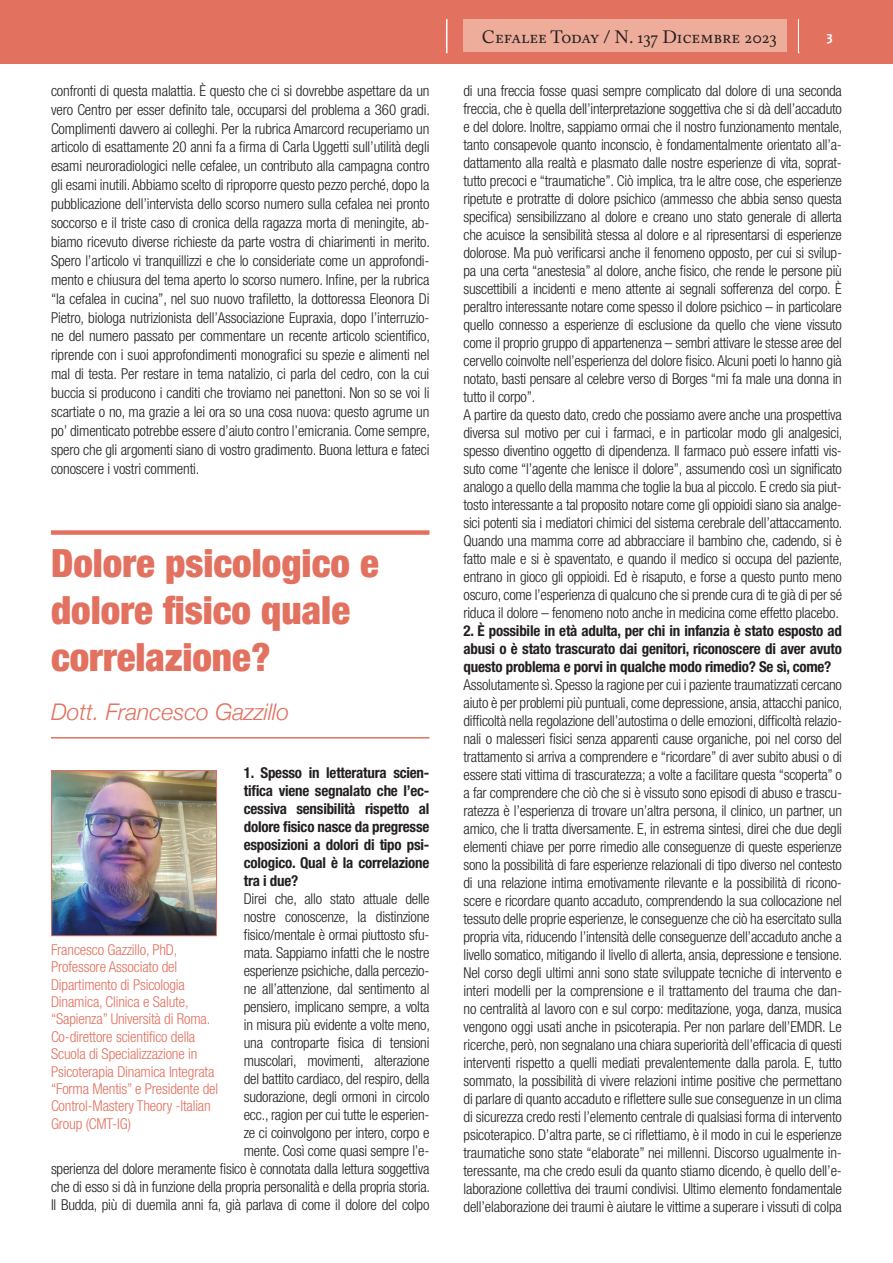
<style>
.page{position:relative;width:893px;height:1263px;background:#fff}
.page>*{position:absolute;margin:0;border:0;box-sizing:border-box;transform-origin:0 0}
.t1{font:900 condensed 39px/46.8px "Helvetica Neue LT Std";color:#e27160}
.t2{font:italic 300 22.95px "Helvetica Neue";color:#e27160}
.t3{font:18px "Mattioli 1885 Regular SC";color:#231f20}
.t4{font:300 condensed 15px/18px "Helvetica Neue LT Std";letter-spacing:-.015em;color:#231f20;text-align:justify}
.t5{font:700 condensed 15px/18px "Helvetica Neue LT Std";letter-spacing:-.015em;color:#231f20;text-align:justify}
.t6{font:300 condensed 15px/17.4px "Helvetica Neue LT Std";letter-spacing:-.01em;color:#e27160}
.t7{font:15px "Csuni 1885 Bold SC";color:#fff}
</style>
<div class="page">
<div style="left:0;top:0;width:893px;height:64px;background:#e27160"></div>
<hr style="left:446px;top:19px;width:1px;height:34px;background:#fff">
<hr style="left:798px;top:19px;width:1px;height:34px;background:#fff">
<div style="left:463px;top:20px;width:324px;height:32px;background:#eead9b"></div>
<div style="left:51px;top:530px;width:378px;height:5px;background:#e27160"></div>
<hr style="left:51px;top:737px;width:378px;height:1px;background:#e27160">
<img style="left:53px;top:772px;width:162px;height:162px">
<div style="left:51px;top:770px;width:166px;height:166px;border:1px solid #e27160"></div>
<p class="t4" style="left:51px;top:81px;width:380px;line-height:18.9px">confronti di questa malattia. È questo che ci si dovrebbe aspettare da un vero Centro per esser definito tale, occuparsi del problema a 360 gradi.<br>Complimenti davvero ai colleghi. Per la rubrica Amarcord recuperiamo un articolo di esattamente 20 anni fa a firma di Carla Uggetti sull’utilità degli esami neuroradiologici nelle cefalee, un contributo alla campagna contro gli esami inutili. Abbiamo scelto di riproporre questo pezzo perché, dopo la pubblicazione dell’intervista dello scorso numero sulla cefalea nei pronto soccorso e il triste caso di cronica della ragazza morta di meningite, ab&shy;biamo ricevuto diverse richieste da parte vostra di chiarimenti in merito.<br>Spero l’articolo vi tranquillizzi e che lo consideriate come un approfondi&shy;mento e chiusura del tema aperto lo scorso numero. Infine, per la rubrica “la cefalea in cucina”, nel suo nuovo trafiletto, la dottoressa Eleonora Di Pietro, biologa nutrizionista dell’Associazione Eupraxia, dopo l’interruzio&shy;ne del numero passato per commentare un recente articolo scientifico, riprende con i suoi approfondimenti monografici su spezie e alimenti nel mal di testa. Per restare in tema natalizio, ci parla del cedro, con la cui buccia si producono i canditi che troviamo nei panettoni. Non so se voi li scartiate o no, ma grazie a lei ora so una cosa nuova: questo agrume un po’ dimenticato potrebbe essere d’aiuto contro l’emicrania. Come sempre, spero che gli argomenti siano di vostro gradimento. Buona lettura e fateci conoscere i vostri commenti.</p>
<h1 class="t1" style="left:51px;top:539px;width:329px">Dolore psicologico e dolore fisico quale correlazione?</h1>
<h2 class="t2" style="left:51px;top:698px;width:240px">Dott. Francesco Gazzillo</h2>
<p class="t5" style="left:244px;top:763px;width:187px">1. Spesso in letteratura scien&shy;tifica viene segnalato che l’ec&shy;cessiva sensibilità rispetto al dolore fisico nasce da pregresse esposizioni a dolori di tipo psi&shy;cologico. Qual è la correlazione tra i due?</p>
<p class="t4" style="left:51px;top:889px;width:381px;text-align:right">Direi che, allo stato attuale delle<br>nostre conoscenze, la distinzione<br>fisico/mentale è ormai piuttosto sfu-<br>mata. Sappiamo infatti che le nostre<br>esperienze psichiche, dalla percezio-<br>ne all’attenzione, dal sentimento al<br>pensiero, implicano sempre, a volta<br>in misura più evidente a volte meno,<br>una controparte fisica di tensioni<br>muscolari, movimenti, alterazione<br>del battito cardiaco, del respiro, della<br>sudorazione, degli ormoni in circolo<br>ecc., ragion per cui tutte le esperien-<br>ze ci coinvolgono per intero, corpo e<br>mente. Così come quasi sempre l’e-<br>sperienza del dolore meramente fisico è connotata dalla lettura soggettiva che di esso si dà in funzione della propria personalità e della propria storia.<br>Il Budda, più di duemila anni fa, già parlava di come il dolore del colpo</p>
<p class="t6" style="left:51px;top:941px;width:169px">Francesco Gazzillo, PhD,<br>Professore Associato del<br>Dipartimento di Psicologia<br>Dinamica, Clinica e Salute, “Sapienza” Università di Roma.<br>Co-direttore scientifico della<br>Scuola di Specializzazione in<br>Psicoterapia Dinamica Integrata “Forma Mentis” e Presidente del<br>Control-Mastery Theory -Italian<br>Group (CMT-IG)</p>
<p class="t3" style="left:482px;top:26px;width:296px">Cefalee Today / N. 137 Dicembre 2023</p>
<p class="t7" style="left:826px;top:28px;width:9px">3</p>
<p class="t4" style="left:463px;top:81px;width:381px;text-align:left">di una freccia fosse quasi sempre complicato dal dolore di una seconda freccia, che è quella dell’interpretazione soggettiva che si dà dell’accaduto e del dolore. Inoltre, sappiamo ormai che il nostro funzionamento mentale, tanto consapevole quanto inconscio, è fondamentalmente orientato all’a&shy;dattamento alla realtà e plasmato dalle nostre esperienze di vita, soprat&shy;tutto precoci e “traumatiche”. Ciò implica, tra le altre cose, che esperienze ripetute e protratte di dolore psichico (ammesso che abbia senso questa specifica) sensibilizzano al dolore e creano uno stato generale di allerta che acuisce la sensibilità stessa al dolore e al ripresentarsi di esperienze dolorose. Ma può verificarsi anche il fenomeno opposto, per cui si svilup&shy;pa una certa “anestesia” al dolore, anche fisico, che rende le persone più suscettibili a incidenti e meno attente ai segnali sofferenza del corpo. È peraltro interessante notare come spesso il dolore psichico – in particolare quello connesso a esperienze di esclusione da quello che viene vissuto come il proprio gruppo di appartenenza – sembri attivare le stesse aree del cervello coinvolte nell’esperienza del dolore fisico. Alcuni poeti lo hanno già notato, basti pensare al celebre verso di Borges “mi fa male una donna in tutto il corpo”.<br>A partire da questo dato, credo che possiamo avere anche una prospettiva diversa sul motivo per cui i farmaci, e in particolar modo gli analgesici, spesso diventino oggetto di dipendenza. Il farmaco può essere infatti vis&shy;suto come “l’agente che lenisce il dolore”, assumendo così un significato analogo a quello della mamma che toglie la bua al piccolo. E credo sia piut&shy;tosto interessante a tal proposito notare come gli oppioidi siano sia analge&shy;sici potenti sia i mediatori chimici del sistema cerebrale dell’attaccamento.<br>Quando una mamma corre ad abbracciare il bambino che, cadendo, si è fatto male e si è spaventato, e quando il medico si occupa del paziente, entrano in gioco gli oppioidi. Ed è risaputo, e forse a questo punto meno oscuro, come l’esperienza di qualcuno che si prende cura di te già di per sé riduca il dolore – fenomeno noto anche in medicina come effetto placebo.</p>
<p class="t5" style="left:463px;top:621px;width:380px">2. È possibile in età adulta, per chi in infanzia è stato esposto ad abusi o è stato trascurato dai genitori, riconoscere di aver avuto questo problema e porvi in qualche modo rimedio? Se sì, come?</p>
<p class="t4" style="left:463px;top:675px;width:380px">Assolutamente sì. Spesso la ragione per cui i paziente traumatizzati cercano aiuto è per problemi più puntuali, come depressione, ansia, attacchi panico, difficoltà nella regolazione dell’autostima o delle emozioni, difficoltà relazio&shy;nali o malesseri fisici senza apparenti cause organiche, poi nel corso del trattamento si arriva a comprendere e “ricordare” di aver subito abusi o di essere stati vittima di trascuratezza; a volte a facilitare questa “scoperta” o a far comprendere che ciò che si è vissuto sono episodi di abuso e trascu&shy;ratezza è l’esperienza di trovare un’altra persona, il clinico, un partner, un amico, che li tratta diversamente. E, in estrema sintesi, direi che due degli elementi chiave per porre rimedio alle conseguenze di queste esperienze sono la possibilità di fare esperienze relazionali di tipo diverso nel contesto di una relazione intima emotivamente rilevante e la possibilità di ricono&shy;scere e ricordare quanto accaduto, comprendendo la sua collocazione nel tessuto delle proprie esperienze, le conseguenze che ciò ha esercitato sulla propria vita, riducendo l’intensità delle conseguenze dell’accaduto anche a livello somatico, mitigando il livello di allerta, ansia, depressione e tensione.<br>Nel corso degli ultimi anni sono state sviluppate tecniche di intervento e interi modelli per la comprensione e il trattamento del trauma che dan&shy;no centralità al lavoro con e sul corpo: meditazione, yoga, danza, musica vengono oggi usati anche in psicoterapia. Per non parlare dell’EMDR. Le ricerche, però, non segnalano una chiara superiorità dell’efficacia di questi interventi rispetto a quelli mediati prevalentemente dalla parola. E, tutto sommato, la possibilità di vivere relazioni intime positive che permettano di parlare di quanto accaduto e riflettere sulle sue conseguenze in un clima di sicurezza credo resti l’elemento centrale di qualsiasi forma di intervento psicoterapico. D’altra parte, se ci riflettiamo, è il modo in cui le esperienze traumatiche sono state “elaborate” nei millenni. Discorso ugualmente in&shy;teressante, ma che credo esuli da quanto stiamo dicendo, è quello dell’e&shy;laborazione collettiva dei traumi condivisi. Ultimo elemento fondamentale dell’elaborazione dei traumi è aiutare le vittime a superare i vissuti di colpa</p>
</div>
